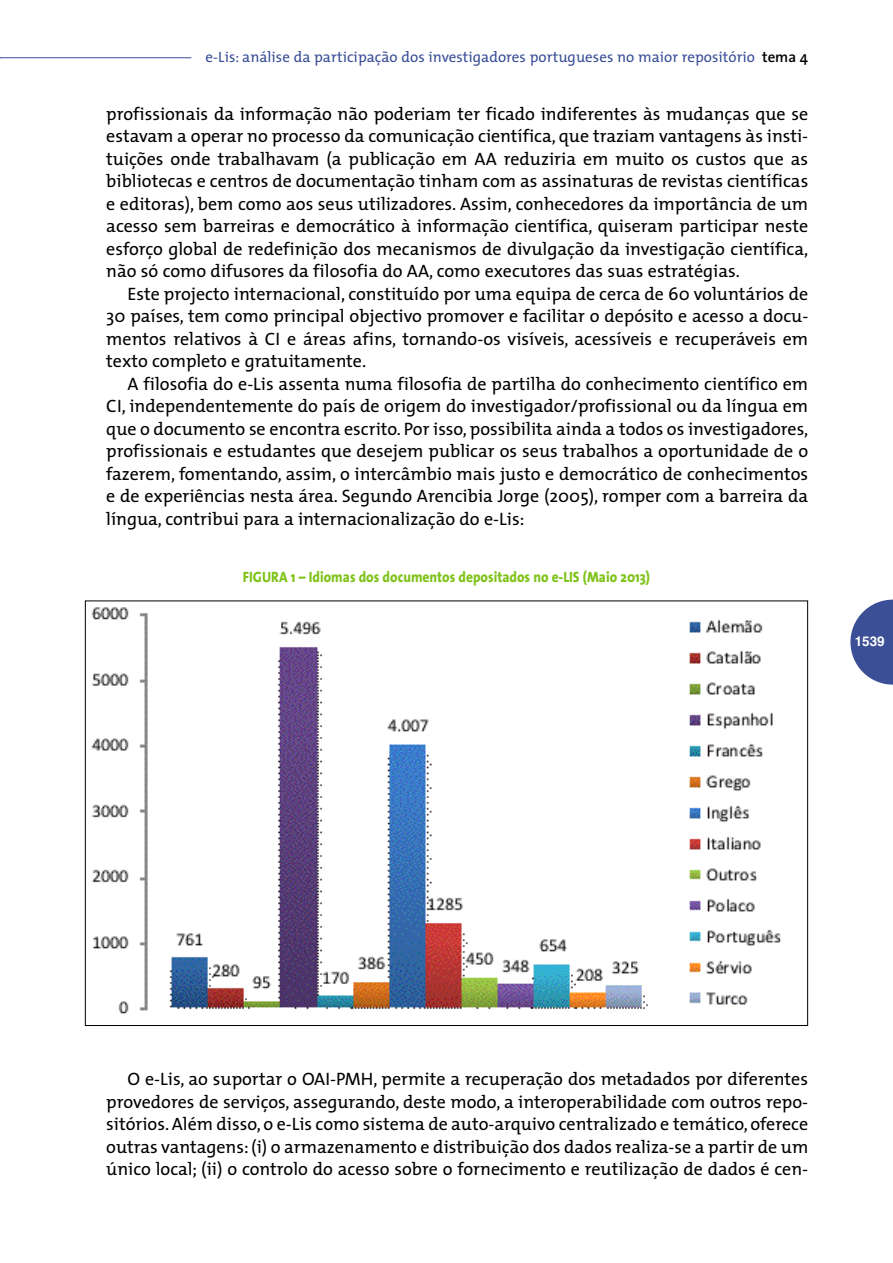
<style>
.page{position:relative;width:893px;height:1263px;background:#fff}
.page>*{position:absolute;margin:0;border:0;box-sizing:border-box;transform-origin:0 0}
.t1{font:18px/22.5px "The Mix";color:#000;text-align:justify}
.t2{font:15px "The Mix";letter-spacing:.005em;color:#3a4f96}
.t3{font:800 15px "The Sans";color:#80c31c;scale:.9 1}
.t4{font:700 13.5px "Helvetica";color:#fff}
.s1{font-family:"The Sans";font-weight:600;color:#000}
</style>
<div class="page">
<hr style="left:0;top:57px;width:191px;height:1px;background:#3a4f96">
<svg style="left:850px;top:600px;width:43px;height:85px"></svg>
<img style="left:91px;top:607px;width:691px;height:407px">
<p class="t2" style="left:206px;top:52px;width:604px">e-Lis: análise da participação dos investigadores portugueses no maior repositório <span class="s1">tema 4</span></p>
<p class="t1" style="left:106px;top:105px;width:703px">profissionais da informação não poderiam ter ficado indiferentes às mudanças que se estavam a operar no processo da comunicação científica, que traziam vantagens às insti&shy;tuições onde trabalhavam (a publicação em AA reduziria em muito os custos que as bibliotecas e centros de documentação tinham com as assinaturas de revistas científicas e editoras), bem como aos seus utilizadores. Assim, conhecedores da importância de um acesso sem barreiras e democrático à informação científica, quiseram participar neste esforço global de redefinição dos mecanismos de divulgação da investigação científica, não só como difusores da filosofia do AA, como executores das suas estratégias.</p>
<p class="t1" style="left:106px;top:285px;width:703px;text-indent:21px">Este projecto internacional, constituído por uma equipa de cerca de 60 voluntários de 30 países, tem como principal objectivo promover e facilitar o depósito e acesso a docu&shy;mentos relativos à CI e áreas afins, tornando-os visíveis, acessíveis e recuperáveis em texto completo e gratuitamente.</p>
<p class="t1" style="left:106px;top:375px;width:703px;text-indent:21px">A filosofia do e-Lis assenta numa filosofia de partilha do conhecimento científico em CI, independentemente do país de origem do investigador/profissional ou da língua em que o documento se encontra escrito. Por isso, possibilita ainda a todos os investigadores, profissionais e estudantes que desejem publicar os seus trabalhos a oportunidade de o fazerem, fomentando, assim, o intercâmbio mais justo e democrático de conhecimentos e de experiências nesta área. Segundo Arencibia Jorge (2005), romper com a barreira da língua, contribui para a internacionalização do e-Lis:</p>
<p class="t3" style="left:243px;top:571px;width:454px">FIGURA 1 – Idiomas dos documentos depositados no e-LIS (Maio 2013)</p>
<p class="t4" style="left:855px;top:633px;width:32px">1539</p>
<p class="t1" style="left:106px;top:1070px;width:703px;text-indent:21px">O e-Lis, ao suportar o OAI-PMH, permite a recuperação dos metadados por diferentes provedores de serviços, assegurando, deste modo, a interoperabilidade com outros repo&shy;sitórios.Além disso, o e-Lis como sistema de auto-arquivo centralizado e temático, oferece outras vantagens: (i) o armazenamento e distribuição dos dados realiza-se a partir de um único local; (ii) o controlo do acesso sobre o fornecimento e reutilização de dados é cen-</p>
</div>
